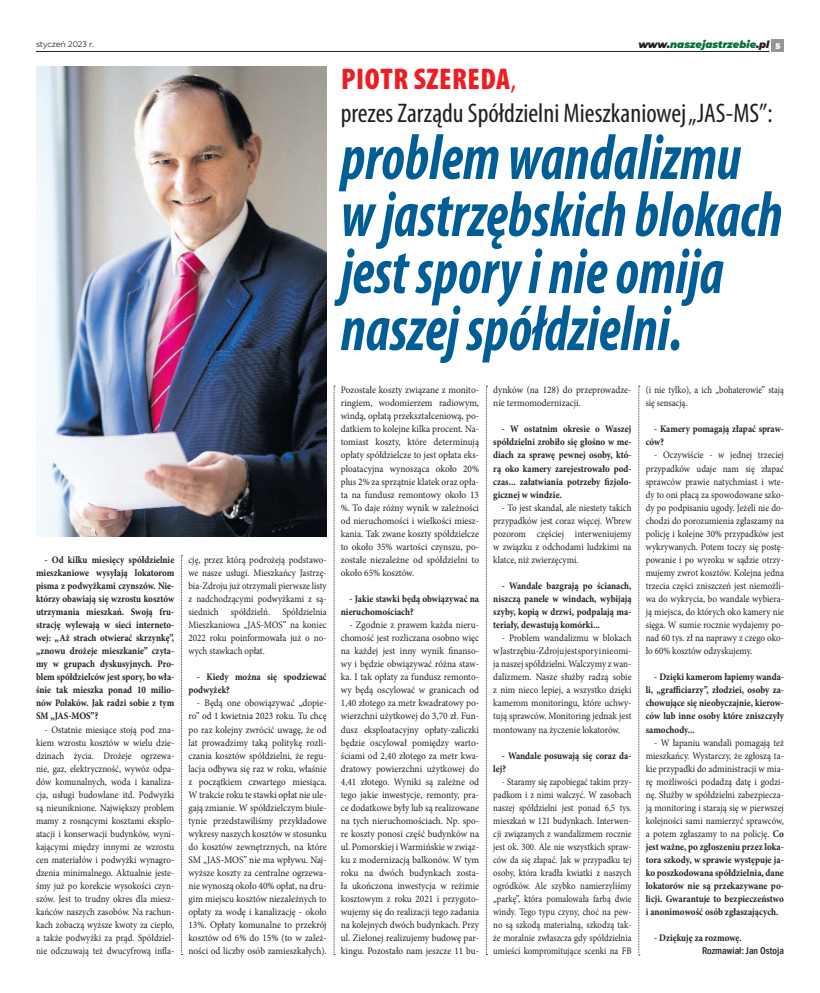
<style>
.page{position:relative;width:820px;height:993px;background:#fff}
.page>*{position:absolute;margin:0;border:0;box-sizing:border-box;transform-origin:0 0}
.Tekst{font:italic 700 condensed 64.6px/57px "Myriad Pro";color:#005d95;scale:.87 1}
.Tekst-2{font:900 condensed 30px "Myriad Pro";letter-spacing:.02em;color:#ee1d23}
.Tekst-3{font:condensed 27px "Myriad Pro";color:#231f20}
.Tekst-4{font:10px/13px "Minion Pro";color:#231f20;text-align:justify;scale:.93 1}
.Tekst-5{font:10px/13px "Minion Pro";color:#231f20;text-align:justify;scale:.9 1}
.Tekst-6{font:700 10px/13px "Minion Pro";color:#231f20;text-align:justify;scale:.9 1}
.Tekst-7{font:10px/13px "Minion Pro";color:#231f20;text-align:justify;scale:.91 1}
.Tekst-8{font:10px/13px "Minion Pro";color:#231f20;text-align:justify;scale:.87 1}
.tekst{font:italic 900 10px "Montserrat";color:#007236}
.autor{font:500 condensed 10px "Franklin Gothic";color:#231f20}
.t1{font:8px "Montserrat";letter-spacing:-.005em;color:#231f20}
.tekst-2{font:900 8px "Montserrat";color:#fff}
.s1{color:#231f20}
.s2{font-weight:400;font-size:29.8px}
.s3{font-weight:700}
</style>
<div class="page">
<div style="left:771px;top:40px;width:12px;height:12px;background:#939598"></div>
<hr style="left:36px;top:51px;width:733px;height:1px;background:#231f20">
<img style="left:36px;top:67px;width:290px;height:469px">
<svg style="left:181px;top:555px;width:1px;height:398px"></svg>
<svg style="left:333px;top:386px;width:2px;height:569px"></svg>
<svg style="left:486px;top:386px;width:1px;height:569px"></svg>
<svg style="left:638px;top:386px;width:1px;height:569px"></svg>
<p class="t1" style="left:36px;top:39px;width:59px">styczeń 2023 r.</p>
<p class="tekst" style="left:638px;top:37px;width:133px"><span class="s1">www.</span>naszejastrzebie<span class="s1">.pl</span></p>
<p class="tekst-2" style="left:775px;top:40px;width:6px">5</p>
<p class="Tekst-6" style="left:36px;top:553px;width:155px;text-indent:9px">- Od kilku miesięcy spółdzielnie mieszkaniowe wysyłają lokatorom pisma z podwyżkami czynszów. Nie&shy;którzy obawiają się wzrostu kosztów utrzymania mieszkań. Swoją fru&shy;strację wylewają w sieci interneto&shy;wej: „Aż strach otwierać skrzynkę”, „znowu drożeje mieszkanie” czyta&shy;my w grupach dyskusyjnych. Pro&shy;blem spółdzielców jest spory, bo wła&shy;śnie tak mieszka ponad 10 milio&shy;nów Polaków. Jak radzi sobie z tym SM „JAS-MOS”?</p>
<p class="Tekst-5" style="left:36px;top:722px;width:155px;text-indent:9px">- Ostatnie miesiące stoją pod zna&shy;kiem wzrostu kosztów w wielu dzie&shy;dzinach życia. Drożeje ogrzewa&shy;nie, gaz, elektryczność, wywóz odpa&shy;dów komunalnych, woda i kanaliza&shy;cja, usługi budowlane itd. Podwyżki są nieuniknione. Największy problem mamy z rosnącymi kosztami eksplo&shy;atacji i konserwacji budynków, wyni&shy;kającymi między innymi ze wzrostu cen materiałów i podwyżki wynagro&shy;dzenia minimalnego. Aktualnie jeste&shy;śmy już po korekcie wysokości czyn&shy;szów. Jest to trudny okres dla miesz&shy;kańców naszych zasobów. Na rachun&shy;kach zobaczą wyższe kwoty za ciepło, a także podwyżki za prąd. Spółdziel&shy;nie odczuwają też dwucyfrową infla-</p>
<p class="Tekst-2" style="left:341px;top:60px;width:176px">PIOTR SZEREDA<span class="s2">,</span></p>
<p class="Tekst-3" style="left:341px;top:97px;width:433px">prezes Zarządu Spółdzielni Mieszkaniowej „JAS-MS”:</p>
<p class="Tekst" style="left:341px;top:127px;width:509px">problem wandalizmu w jastrzębskich blokach jest spory i nie omija naszej spółdzielni.</p>
<p class="Tekst-5" style="left:188px;top:553px;width:155px">cję, przez którą podrożeją podstawo&shy;we nasze usługi. Mieszkańcy Jastrzę&shy;bia-Zdroju już otrzymali pierwsze listy z nadchodzącymi podwyżkami z są&shy;siednich spółdzielń. Spółdzielnia Mieszkaniowa „JAS-MOS” na koniec 2022 roku poinformowała już o no&shy;wych stawkach opłat.</p>
<p class="Tekst-6" style="left:188px;top:670px;width:155px;text-indent:9px">- Kiedy można się spodziewać podwyżek?</p>
<p class="Tekst-4" style="left:188px;top:696px;width:150px;text-indent:9px">- Będą one obowiązywać „dopie&shy;ro” od 1 kwietnia 2023 roku. Tu chcę po raz kolejny zwrócić uwagę, że od lat prowadzimy taką politykę rozli&shy;czania kosztów spółdzielni, że regu&shy;lacja odbywa się raz w roku, właśnie z początkiem czwartego miesiąca.<br>W trakcie roku te stawki opłat nie ule&shy;gają zmianie. W spółdzielczym biule&shy;tynie przedstawiliśmy przykładowe wykresy naszych kosztów w stosunku do kosztów zewnętrznych, na które SM „JAS-MOS” nie ma wpływu. Naj&shy;wyższe koszty za centralne ogrzewa&shy;nie wynoszą około 40% opłat, na dru&shy;gim miejscu kosztów niezależnych to opłaty za wodę i kanalizację - około 13%. Opłaty komunalne to przekrój kosztów od 6% do 15% (to w zależ&shy;ności od liczby osób zamieszkałych).</p>
<p class="Tekst-4" style="left:341px;top:383px;width:150px">Pozostałe koszty związane z monito&shy;ringiem, wodomierzem radiowym, windą, opłatą przekształceniową, po&shy;datkiem to kolejne kilka procent. Na&shy;tomiast koszty, które determinują opłaty spółdzielcze to jest opłata eks&shy;ploatacyjna wynosząca około 20% plus 2% za sprzątnie klatek oraz opła&shy;ta na fundusz remontowy około 13 %. To daje różny wynik w zależności od nieruchomości i wielkości miesz&shy;kania. Tak zwane koszty spółdzielcze to około 35% wartości czynszu, po&shy;zostałe niezależne od spółdzielni to około 65% kosztów.</p>
<p class="Tekst-6" style="left:341px;top:592px;width:155px;text-indent:9px">- Jakie stawki będą obwiązywać na nieruchomościach?</p>
<p class="Tekst-4" style="left:341px;top:618px;width:150px;text-indent:9px">- Zgodnie z prawem każda nieru&shy;chomość jest rozliczana osobno więc na każdej jest inny wynik finanso&shy;wy i będzie obwiązywać różna staw&shy;ka. I tak opłaty za fundusz remonto&shy;wy będą oscylować w granicach od 1,40 złotego za metr kwadratowy po&shy;wierzchni użytkowej do 3,70 zł. Fun&shy;dusz eksploatacyjny opłaty-zaliczki będzie oscylował pomiędzy warto&shy;ściami od 2,40 złotego za metr kwa&shy;dratowy powierzchni użytkowej do 4,41 złotego. Wyniki są zależne od tego jakie inwestycje, remonty, pra&shy;ce dodatkowe były lub są realizowane na tych nieruchomościach. Np. spo&shy;re koszty ponosi część budynków na ul. Pomorskiej i Warmińskie w związ&shy;ku z modernizacją balkonów. W tym roku na dwóch budynkach zosta&shy;ła ukończona inwestycja w reżimie kosztowym z roku 2021 i przygoto&shy;wujemy się do realizacji tego zadania na kolejnych dwóch budynkach. Przy ul. Zielonej realizujemy budowę par&shy;kingu. Pozostało nam jeszcze 11 bu-</p>
<p class="Tekst-4" style="left:493px;top:383px;width:150px">dynków (na 128) do przeprowadze&shy;nie termomodernizacji.</p>
<p class="Tekst-6" style="left:493px;top:422px;width:155px;text-indent:9px">- W ostatnim okresie o Waszej spółdzielni zrobiło się głośno w me&shy;diach za sprawę pewnej osoby, któ&shy;rą oko kamery zarejestrowało pod&shy;czas... załatwiania potrzeby fizjolo&shy;gicznej w windzie.</p>
<p class="Tekst-5" style="left:493px;top:501px;width:155px;text-indent:9px">- To jest skandal, ale niestety takich przypadków jest coraz więcej. Wbrew pozorom częściej interweniujemy w związku z odchodami ludzkimi na klatce, niż zwierzęcymi.</p>
<p class="Tekst-6" style="left:493px;top:579px;width:155px;text-indent:9px">- Wandale bazgrają po ścianach, niszczą panele w windach, wybijają szyby, kopią w drzwi, podpalają ma&shy;teriały, dewastują komórki...</p>
<p class="Tekst-7" style="left:493px;top:631px;width:153px;text-indent:9px">- Problem wandalizmu w blokach w Jastrzębiu-Zdroju jest spory i nie omi&shy;ja naszej spółdzielni. Walczymy z wan&shy;dalizmem. Nasze służby radzą sobie z nim nieco lepiej, a wszystko dzięki kamerom monitoringu, które uchwy&shy;tują sprawców. Monitoring jednak jest montowany na życzenie lokatorów.</p>
<p class="Tekst-6" style="left:493px;top:748px;width:155px;text-indent:9px">- Wandale posuwają się coraz da&shy;lej?</p>
<p class="Tekst-8" style="left:493px;top:774px;width:160px;text-indent:9px">- Staramy się zapobiegać takim przy&shy;padkom i z nimi walczyć. W zasobach naszej spółdzielni jest ponad 6,5 tys. mieszkań w 121 budynkach. Interwen&shy;cji związanych z wandalizmem rocznie jest ok. 300. Ale nie wszystkich spraw&shy;ców da się złapać. Jak w przypadku tej osoby, która kradła kwiatki z naszych ogródków. Ale szybko namierzyliśmy „parkę”, która pomalowała farbą dwie windy. Tego typu czyny, choć na pew&shy;no są szkodą materialną, szkodzą tak&shy;że moralnie zwłaszcza gdy spółdzielnia umieści kompromitujące scenki na FB</p>
<p class="Tekst-8" style="left:645px;top:383px;width:160px">(i nie tylko), a ich „bohaterowie” stają się sensacją.</p>
<p class="Tekst-6" style="left:645px;top:422px;width:155px;text-indent:9px">- Kamery pomagają złapać spraw&shy;ców?</p>
<p class="Tekst-5" style="left:645px;top:448px;width:155px;text-indent:9px">- Oczywiście - w jednej trzeciej przypadków udaje nam się złapać sprawców prawie natychmiast i wte&shy;dy to oni płacą za spowodowane szko&shy;dy po podpisaniu ugody. Jeżeli nie do&shy;chodzi do porozumienia zgłaszamy na policję i kolejne 30% przypadków jest wykrywanych. Potem toczy się postę&shy;powanie i po wyroku w sądzie otrzy&shy;mujemy zwrot kosztów. Kolejna jedna trzecia części zniszczeń jest niemożli&shy;wa do wykrycia, bo wandale wybiera&shy;ją miejsca, do których oko kamery nie sięga. W sumie rocznie wydajemy po&shy;nad 60 tys. zł na naprawy z czego oko&shy;ło 60% kosztów odzyskujemy.</p>
<p class="Tekst-6" style="left:645px;top:670px;width:155px;text-indent:9px">- Dzięki kamerom łapiemy wanda&shy;li, „grafficiarzy”, złodziei, osoby za&shy;chowujące się nieobyczajnie, kierow&shy;ców lub inne osoby które zniszczyły samochody...</p>
<p class="Tekst-7" style="left:645px;top:735px;width:153px;text-indent:9px">- W łapaniu wandali pomagają też mieszkańcy. Wystarczy, że zgłoszą ta&shy;kie przypadki do administracji w mia&shy;rę możliwości podadzą datę i godzi&shy;nę. Służby w spółdzielni zabezpiecza&shy;ją monitoring i starają się w pierwszej kolejności sami namierzyć sprawców, a potem zgłaszamy to na policję. <span class="s3">Co jest ważne, po zgłoszeniu przez loka&shy;tora szkody, w sprawie występuje ja&shy;ko poszkodowana spółdzielnia, dane lokatorów nie są przekazywane po&shy;licji. Gwarantuje to bezpieczeństwo i anonimowość osób zgłaszających.</span></p>
<p class="Tekst-6" style="left:654px;top:931px;width:99px">- Dziękuję za rozmowę.</p>
<p class="autor" style="left:701px;top:944px;width:83px">Rozmawiał: Jan Ostoja</p>
</div>
